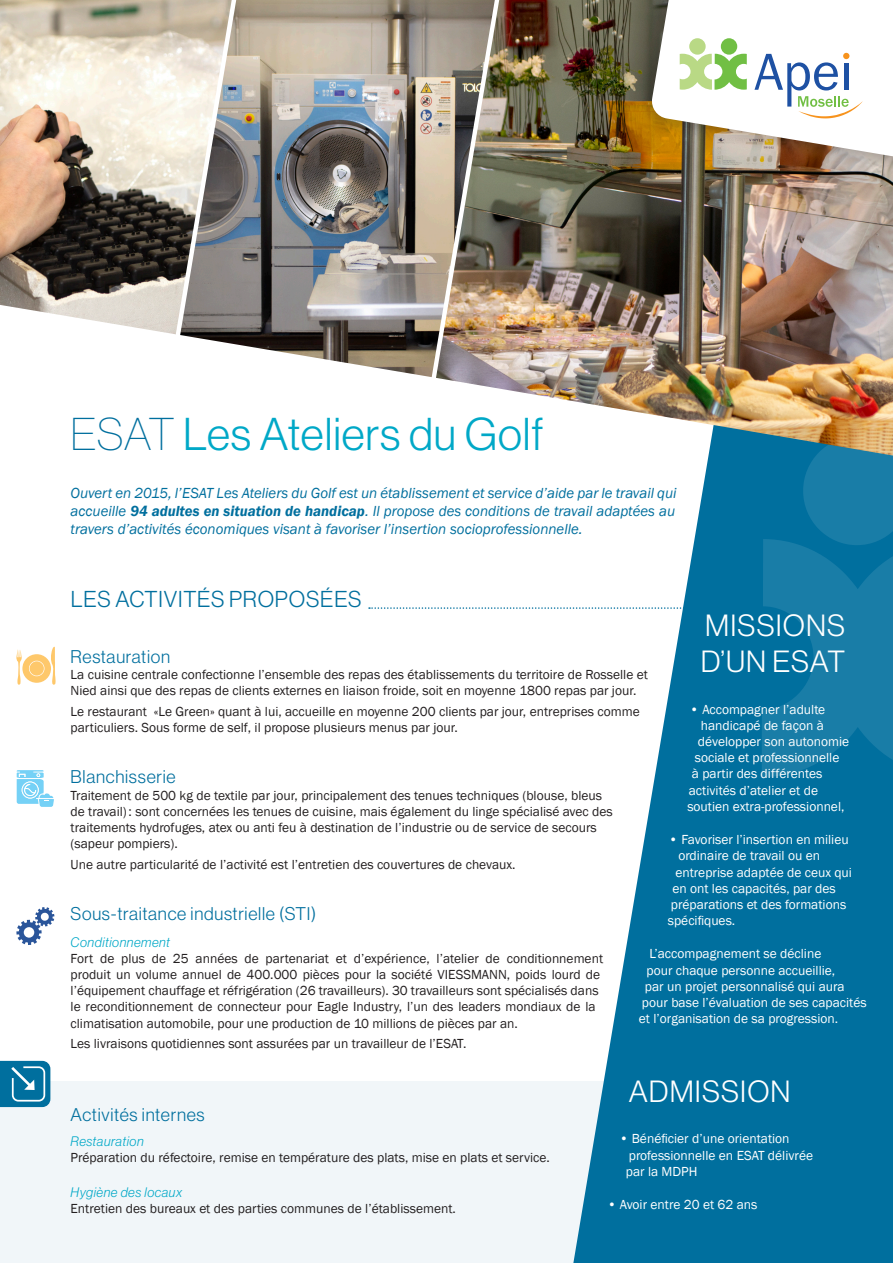
<style>
.page{position:relative;width:893px;height:1263px;background:#fff}
.page>*{position:absolute;margin:0;border:0;box-sizing:border-box;transform-origin:0 0}
.t1{font:45px "N Haas Grotesk DS Pro 45 Lt";letter-spacing:.02em;color:#00a8c7}
.t2{font:30px/36px "N Haas Grotesk DS Pro 45 Lt";letter-spacing:.035em;color:#fff}
.t3{font:22.5px "N Haas Grotesk DS Pro 45 Lt";letter-spacing:.035em;color:#006f9e}
.t4{font:18px "N Haas Grotesk DS Pro 45 Lt";letter-spacing:.04em;color:#006f9e}
.t5{font:italic 15px/18px "Franklin Gothic";color:#006f9e;text-align:justify}
.t6{font:13.5px/16.2px "Franklin Gothic";color:#231f20}
.t7{font:13.5px/16.2px "Franklin Gothic";color:#fff}
.t8{font:13.5px "N Haas Grotesk DS Pro 46 Lt It";letter-spacing:.04em;color:#00a8c7}
.s1{font-family:"N Haas Grotesk DS Pro 25 Th";color:#006f9e}
.s2{font-weight:600}
</style>
<div class="page">
<div style="left:0;top:1081px;width:622px;height:182px;background:#f1f6f9"></div>
<svg style="left:17px;top:770px;width:37px;height:37px"></svg>
<svg style="left:573px;top:455px;width:320px;height:808px;fill:#006f9e"></svg>
<svg style="left:762px;top:455px;width:131px;height:322px;background:#1178a4"></svg>
<svg style="left:369px;top:607px;width:364px;height:2px"></svg>
<svg style="left:0;top:1061px;width:50px;height:46px;background:#2282ab"></svg>
<svg style="left:16px;top:647px;width:40px;height:38px"></svg>
<div style="left:30px;top:661px;width:14px;height:15px;background:#fec86b;border-radius:50%"></div>
<svg style="left:16px;top:907px;width:38px;height:38px"></svg>
<img style="left:0;top:0;width:180px;height:334px">
<img style="left:180px;top:0;width:256px;height:377px">
<img style="left:436px;top:0;width:457px;height:455px">
<div style="left:637px;top:0;width:256px;height:178px;background:#231f20;opacity:.3"></div>
<svg style="left:651px;top:0;width:242px;height:163px"></svg>
<div style="left:721px;top:38px;width:16px;height:17px;background:#71bf44;border-radius:50%"></div>
<p class="t1" style="left:71px;top:409px;width:474px"><span class="s1">ESAT</span> Les Ateliers du Golf</p>
<p class="t5" style="left:71px;top:484px;width:607px">Ouvert en 2015, l’ESAT Les Ateliers du Golf est un établissement et service d’aide par le travail qui accueille <span class="s2">94 adultes en situation de handicap</span>. Il propose des conditions de travail adaptées au travers d’activités économiques visant à favoriser l’insertion socioprofessionnelle.</p>
<p class="t3" style="left:71px;top:587px;width:292px">LES ACTIVITÉS PROPOSÉES</p>
<p class="t2" style="left:701px;top:607px;width:146px">MISSIONS<br>D’UN ESAT</p>
<p class="t7" style="left:690px;top:701px;width:137px"><span class="s2">•</span> Accompagner l’adulte</p>
<p class="t7" style="left:701px;top:717px;width:125px">handicapé de façon à</p>
<p class="t7" style="left:698px;top:734px;width:153px">développer son autonomie</p>
<p class="t7" style="left:695px;top:750px;width:146px">sociale et professionnelle</p>
<p class="t7" style="left:692px;top:766px;width:132px">à partir des différentes</p>
<p class="t7" style="left:689px;top:782px;width:131px">activités d’atelier et de</p>
<p class="t7" style="left:687px;top:798px;width:159px">soutien extra-professionnel,</p>
<p class="t7" style="left:669px;top:832px;width:181px"><span class="s2">•</span> Favoriser l’insertion en milieu</p>
<p class="t7" style="left:678px;top:848px;width:143px">ordinaire de travail ou en</p>
<p class="t7" style="left:675px;top:864px;width:178px">entreprise adaptée de ceux qui</p>
<p class="t7" style="left:672px;top:880px;width:165px">en ont les capacités, par des</p>
<p class="t7" style="left:671px;top:896px;width:177px">préparations et des formations</p>
<p class="t7" style="left:668px;top:913px;width:69px">spécifiques.</p>
<p class="t7" style="left:649px;top:946px;width:173px">L’accompagnement se décline</p>
<p class="t7" style="left:646px;top:962px;width:190px">pour chaque personne accueillie,</p>
<p class="t7" style="left:645px;top:978px;width:201px">par un projet personnalisé qui aura</p>
<p class="t7" style="left:642px;top:994px;width:226px">pour base l’évaluation de ses capacités</p>
<p class="t7" style="left:639px;top:1011px;width:201px">et l’organisation de sa progression.</p>
<p class="t4" style="left:71px;top:646px;width:101px">Restauration</p>
<p class="t6" style="left:71px;top:667px;width:579px">La cuisine centrale confectionne l’ensemble des repas des établissements du territoire de Rosselle et<br>Nied ainsi que des repas de clients externes en liaison froide, soit en moyenne 1800 repas par jour.</p>
<p class="t6" style="left:71px;top:703px;width:571px">Le restaurant «Le Green» quant à lui, accueille en moyenne 200 clients par jour, entreprises comme particuliers. Sous forme de self, il propose plusieurs menus par jour.</p>
<p class="t4" style="left:71px;top:767px;width:107px">Blanchisserie</p>
<p class="t6" style="left:71px;top:787px;width:544px">Traitement de 500 kg de textile par jour, principalement des tenues techniques (blouse, bleus de travail): sont concernées les tenues de cuisine, mais également du linge spécialisé avec des traitements hydrofuges, atex ou anti feu à destination de l’industrie ou de service de secours (sapeur pompiers).</p>
<p class="t6" style="left:71px;top:856px;width:446px">Une autre particularité de l’activité est l’entretien des couvertures de chevaux.</p>
<p class="t4" style="left:71px;top:903px;width:247px">Sous-traitance industrielle (STI)</p>
<p class="t8" style="left:71px;top:934px;width:101px">Conditionnement</p>
<p class="t6" style="left:71px;top:950px;width:534px">Fort de plus de 25 années de partenariat et d’expérience, l’atelier de conditionnement produit un volume annuel de 400.000 pièces pour la société VIESSMANN, poids lourd de l’équipement chauffage et réfrigération (26 travailleurs). 30 travailleurs sont spécialisés dans le reconditionnement de connecteur pour Eagle Industry, l’un des leaders mondiaux de la climatisation automobile, pour une production de 10 millions de pièces par an.</p>
<p class="t6" style="left:71px;top:1036px;width:397px">Les livraisons quotidiennes sont assurées par un travailleur de l’ESAT.</p>
<p class="t4" style="left:71px;top:1104px;width:136px">Activités internes</p>
<p class="t8" style="left:71px;top:1133px;width:75px">Restauration</p>
<p class="t6" style="left:71px;top:1149px;width:481px">Préparation du réfectoire, remise en température des plats, mise en plats et service.</p>
<p class="t8" style="left:71px;top:1184px;width:113px">Hygiène des locaux</p>
<p class="t6" style="left:71px;top:1201px;width:387px">Entretien des bureaux et des parties communes de l’établissement.</p>
<p class="t2" style="left:629px;top:1073px;width:163px">ADMISSION</p>
<p class="t7" style="left:626px;top:1131px;width:189px;text-indent:-6px">• Bénéficier d’une orientation professionnelle en ESAT délivrée par la MDPH</p>
<p class="t7" style="left:607px;top:1197px;width:152px">• Avoir entre 20 et 62 ans</p>
</div>
